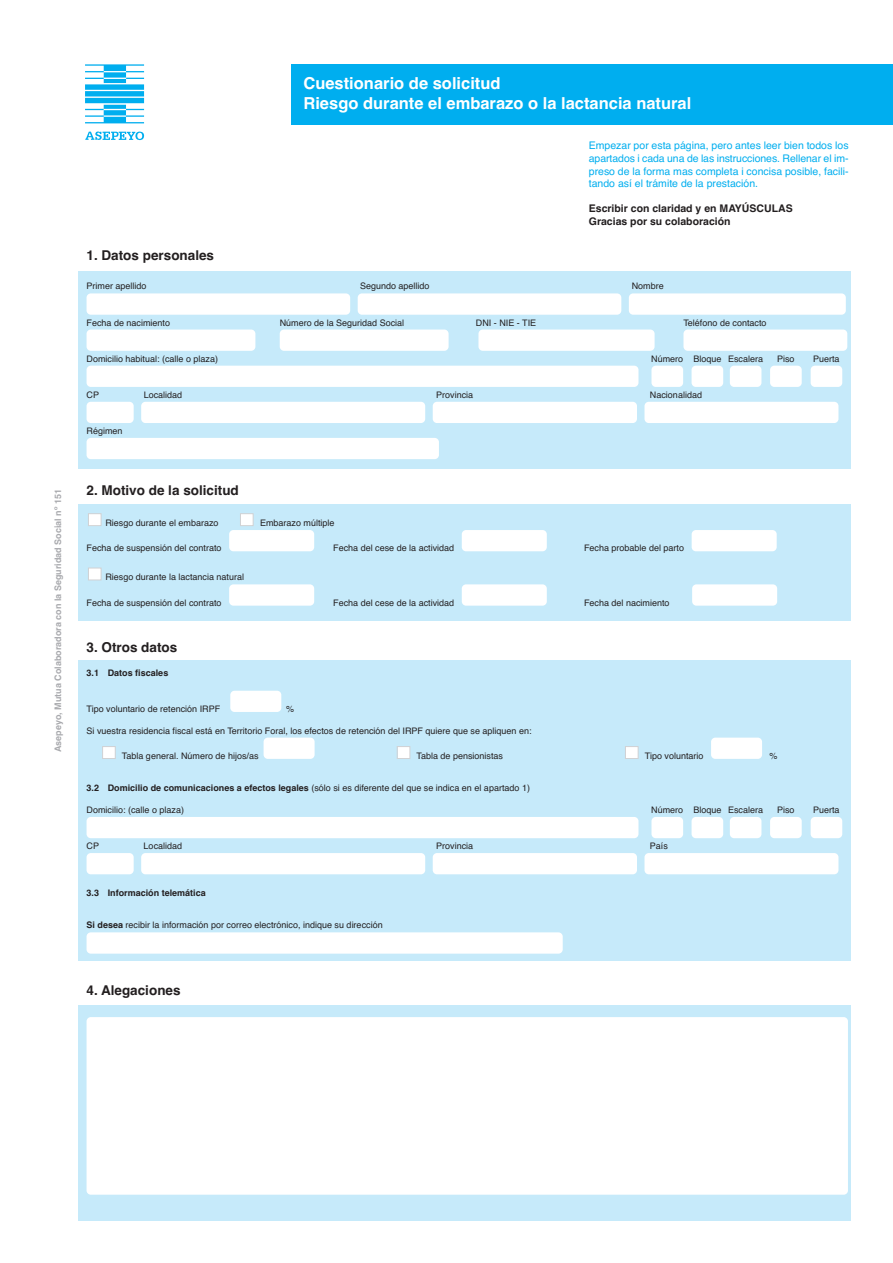
<style>
.page{position:relative;width:893px;height:1263px;background:#fff}
.page>*{position:absolute;margin:0;border:0;box-sizing:border-box;transform-origin:0 0}
.t1{font:700 16.5px/19.8px "Helvetica";color:#fff}
.t2{font:700 13.5px "Helvetica";color:#231f20}
.t3{font:10.5px/12.6px "Helvetica";color:#00aeef;text-align:justify}
.t4{font:700 10.5px/12.6px "Helvetica";color:#231f20}
.t5{font:9px "Helvetica";color:#231f20}
.t6{font:700 9px "Helvetica";color:#a8a9ad}
.t7{font:700 9px "Helvetica";color:#231f20}
.s1{font-weight:700}
</style>
<div class="page">
<div style="left:78px;top:271px;width:772px;height:197px;background:#c6eafa"></div>
<div style="left:78px;top:504px;width:772px;height:117px;background:#c6eafa"></div>
<div style="left:78px;top:660px;width:772px;height:301px;background:#c6eafa"></div>
<div style="left:78px;top:1005px;width:772px;height:215px;background:#c6eafa"></div>
<div style="left:291px;top:64px;width:602px;height:61px;background:#00aeef"></div>
<svg style="left:85px;top:132px;width:59px;height:8px"></svg>
<svg style="left:85px;top:64px;width:59px;height:59px"></svg>
<div style="left:629px;top:293px;width:217px;height:22px;background:#fff;border-radius:4px"></div>
<div style="left:358px;top:293px;width:263px;height:22px;background:#fff;border-radius:4px"></div>
<div style="left:87px;top:293px;width:263px;height:22px;background:#fff;border-radius:4px"></div>
<div style="left:683px;top:330px;width:164px;height:21px;background:#fff;border-radius:4px"></div>
<div style="left:478px;top:330px;width:177px;height:21px;background:#fff;border-radius:4px"></div>
<div style="left:280px;top:330px;width:169px;height:21px;background:#fff;border-radius:4px"></div>
<div style="left:87px;top:330px;width:168px;height:21px;background:#fff;border-radius:4px"></div>
<div style="left:811px;top:366px;width:31px;height:21px;background:#fff;border-radius:4px"></div>
<div style="left:770px;top:366px;width:32px;height:21px;background:#fff;border-radius:4px"></div>
<div style="left:730px;top:366px;width:31px;height:21px;background:#fff;border-radius:4px"></div>
<div style="left:692px;top:366px;width:31px;height:21px;background:#fff;border-radius:4px"></div>
<div style="left:651px;top:366px;width:32px;height:21px;background:#fff;border-radius:4px"></div>
<div style="left:87px;top:366px;width:551px;height:21px;background:#fff;border-radius:4px"></div>
<div style="left:644px;top:402px;width:194px;height:21px;background:#fff;border-radius:4px"></div>
<div style="left:433px;top:402px;width:204px;height:21px;background:#fff;border-radius:4px"></div>
<div style="left:141px;top:402px;width:284px;height:21px;background:#fff;border-radius:4px"></div>
<div style="left:87px;top:402px;width:47px;height:21px;background:#fff;border-radius:4px"></div>
<div style="left:87px;top:438px;width:352px;height:21px;background:#fff;border-radius:4px"></div>
<div style="left:692px;top:530px;width:85px;height:21px;background:#fff;border-radius:4px"></div>
<div style="left:462px;top:530px;width:85px;height:21px;background:#fff;border-radius:4px"></div>
<div style="left:229px;top:530px;width:85px;height:21px;background:#fff;border-radius:4px"></div>
<div style="left:89px;top:568px;width:12px;height:12px;background:#fff"></div>
<div style="left:88px;top:568px;width:13px;height:12px;border:1px solid #d1d2d4"></div>
<div style="left:692px;top:584px;width:85px;height:22px;background:#fff;border-radius:4px"></div>
<div style="left:462px;top:584px;width:85px;height:22px;background:#fff;border-radius:4px"></div>
<div style="left:229px;top:584px;width:85px;height:22px;background:#fff;border-radius:4px"></div>
<div style="left:230px;top:691px;width:51px;height:21px;background:#fff;border-radius:4px"></div>
<div style="left:711px;top:738px;width:51px;height:21px;background:#fff;border-radius:4px"></div>
<div style="left:626px;top:747px;width:12px;height:11px;background:#fff"></div>
<div style="left:625px;top:746px;width:13px;height:13px;border:1px solid #d1d2d4"></div>
<div style="left:398px;top:747px;width:11px;height:11px;background:#fff"></div>
<div style="left:397px;top:746px;width:13px;height:13px;border:1px solid #d1d2d4"></div>
<div style="left:103px;top:747px;width:12px;height:11px;background:#fff"></div>
<div style="left:102px;top:746px;width:14px;height:13px;border:1px solid #d1d2d4"></div>
<div style="left:811px;top:817px;width:31px;height:21px;background:#fff;border-radius:4px"></div>
<div style="left:770px;top:817px;width:32px;height:21px;background:#fff;border-radius:4px"></div>
<div style="left:730px;top:817px;width:31px;height:21px;background:#fff;border-radius:4px"></div>
<div style="left:692px;top:817px;width:31px;height:21px;background:#fff;border-radius:4px"></div>
<div style="left:651px;top:817px;width:32px;height:21px;background:#fff;border-radius:4px"></div>
<div style="left:87px;top:817px;width:551px;height:21px;background:#fff;border-radius:4px"></div>
<div style="left:644px;top:853px;width:194px;height:21px;background:#fff;border-radius:4px"></div>
<div style="left:433px;top:853px;width:204px;height:21px;background:#fff;border-radius:4px"></div>
<div style="left:141px;top:853px;width:284px;height:21px;background:#fff;border-radius:4px"></div>
<div style="left:87px;top:853px;width:47px;height:21px;background:#fff;border-radius:4px"></div>
<div style="left:87px;top:1017px;width:761px;height:178px;background:#fff;border-radius:4px"></div>
<div style="left:87px;top:932px;width:476px;height:22px;background:#fff;border-radius:4px"></div>
<div style="left:264px;top:738px;width:51px;height:21px;background:#fff;border-radius:4px"></div>
<div style="left:89px;top:514px;width:12px;height:11px;background:#fff"></div>
<div style="left:88px;top:513px;width:13px;height:13px;border:1px solid #d1d2d4"></div>
<div style="left:241px;top:514px;width:12px;height:11px;background:#fff"></div>
<div style="left:240px;top:513px;width:14px;height:13px;border:1px solid #d1d2d4"></div>
<p class="t6" style="left:53px;top:752px;width:264px;rotate:-90deg">Asepeyo, Mutua Colaboradora con la Seguridad Social nº 151</p>
<h1 class="t1" style="left:303px;top:74px;width:389px">Cuestionario de solicitud<br>Riesgo durante el embarazo o la lactancia natural</h1>
<p class="t3" style="left:589px;top:140px;width:261px">Empezar por esta página, pero antes leer bien todos los apartados i cada una de las instrucciones. Rellenar el im&shy;preso de la forma mas completa i concisa posible, facili&shy;tando así el trámite de la prestación.</p>
<p class="t4" style="left:589px;top:203px;width:205px">Escribir con claridad y en MAYÚSCULAS<br>Gracias por su colaboración</p>
<h2 class="t2" style="left:87px;top:248px;width:129px">1. Datos personales</h2>
<p class="t5" style="left:87px;top:281px;width:62px">Primer apellido</p>
<p class="t5" style="left:360px;top:281px;width:71px">Segundo apellido</p>
<p class="t5" style="left:632px;top:281px;width:34px">Nombre</p>
<p class="t5" style="left:87px;top:317px;width:85px">Fecha de nacimiento</p>
<p class="t5" style="left:280px;top:317px;width:126px">Número de la Seguridad Social</p>
<p class="t5" style="left:476px;top:317px;width:62px">DNI - NIE - TIE</p>
<p class="t5" style="left:683px;top:317px;width:85px">Teléfono de contacto</p>
<p class="t5" style="left:87px;top:353px;width:133px">Domicilio habitual: (calle o plaza)</p>
<p class="t5" style="left:651px;top:353px;width:113px">Número Bloque Escalera</p>
<p class="t5" style="left:777px;top:353px;width:19px">Piso</p>
<p class="t5" style="left:813px;top:353px;width:28px">Puerta</p>
<p class="t5" style="left:87px;top:389px;width:14px">CP</p>
<p class="t5" style="left:144px;top:389px;width:40px">Localidad</p>
<p class="t5" style="left:436px;top:389px;width:39px">Provincia</p>
<p class="t5" style="left:650px;top:389px;width:54px">Nacionalidad</p>
<p class="t5" style="left:87px;top:425px;width:38px">Régimen</p>
<h2 class="t2" style="left:87px;top:482px;width:154px">2. Motivo de la solicitud</h2>
<p class="t5" style="left:105px;top:518px;width:115px">Riesgo durante el embarazo</p>
<p class="t5" style="left:260px;top:518px;width:76px">Embarazo múltiple</p>
<p class="t5" style="left:87px;top:543px;width:137px">Fecha de suspensión del contrato</p>
<p class="t5" style="left:333px;top:543px;width:123px">Fecha del cese de la actividad</p>
<p class="t5" style="left:584px;top:543px;width:102px">Fecha probable del parto</p>
<p class="t5" style="left:105px;top:572px;width:140px">Riesgo durante la lactancia natural</p>
<p class="t5" style="left:87px;top:597px;width:137px">Fecha de suspensión del contrato</p>
<p class="t5" style="left:333px;top:597px;width:123px">Fecha del cese de la actividad</p>
<p class="t5" style="left:584px;top:597px;width:87px">Fecha del nacimiento</p>
<h2 class="t2" style="left:87px;top:640px;width:92px">3. Otros datos</h2>
<p class="t7" style="left:87px;top:667px;width:83px">3.1 Datos fiscales</p>
<p class="t5" style="left:87px;top:704px;width:135px">Tipo voluntario de retención IRPF</p>
<p class="t5" style="left:286px;top:704px;width:10px">%</p>
<p class="t5" style="left:87px;top:725px;width:447px">Si vuestra residencia fiscal está en Territorio Foral, los efectos de retención del IRPF quiere que se apliquen en:</p>
<p class="t5" style="left:122px;top:750px;width:138px">Tabla general. Número de hijos/as</p>
<p class="t5" style="left:417px;top:750px;width:88px">Tabla de pensionistas</p>
<p class="t5" style="left:645px;top:750px;width:60px">Tipo voluntario</p>
<p class="t5" style="left:770px;top:750px;width:10px">%</p>
<p class="t5" style="left:87px;top:783px;width:445px"><span class="s1">3.2 Domicilio de comunicaciones a efectos legales</span> (sólo si es diferente del que se indica en el apartado 1)</p>
<p class="t5" style="left:87px;top:804px;width:99px">Domicilio: (calle o plaza)</p>
<p class="t5" style="left:651px;top:804px;width:113px">Número Bloque Escalera</p>
<p class="t5" style="left:777px;top:804px;width:19px">Piso</p>
<p class="t5" style="left:813px;top:804px;width:28px">Puerta</p>
<p class="t5" style="left:87px;top:841px;width:14px">CP</p>
<p class="t5" style="left:144px;top:841px;width:40px">Localidad</p>
<p class="t5" style="left:436px;top:841px;width:39px">Provincia</p>
<p class="t5" style="left:650px;top:841px;width:20px">País</p>
<p class="t7" style="left:87px;top:887px;width:121px">3.3 Información telemática</p>
<p class="t5" style="left:87px;top:920px;width:298px"><span class="s1">Si desea</span> recibir la información por correo electrónico, indique su dirección</p>
<h2 class="t2" style="left:87px;top:982px;width:96px">4. Alegaciones</h2>
</div>
